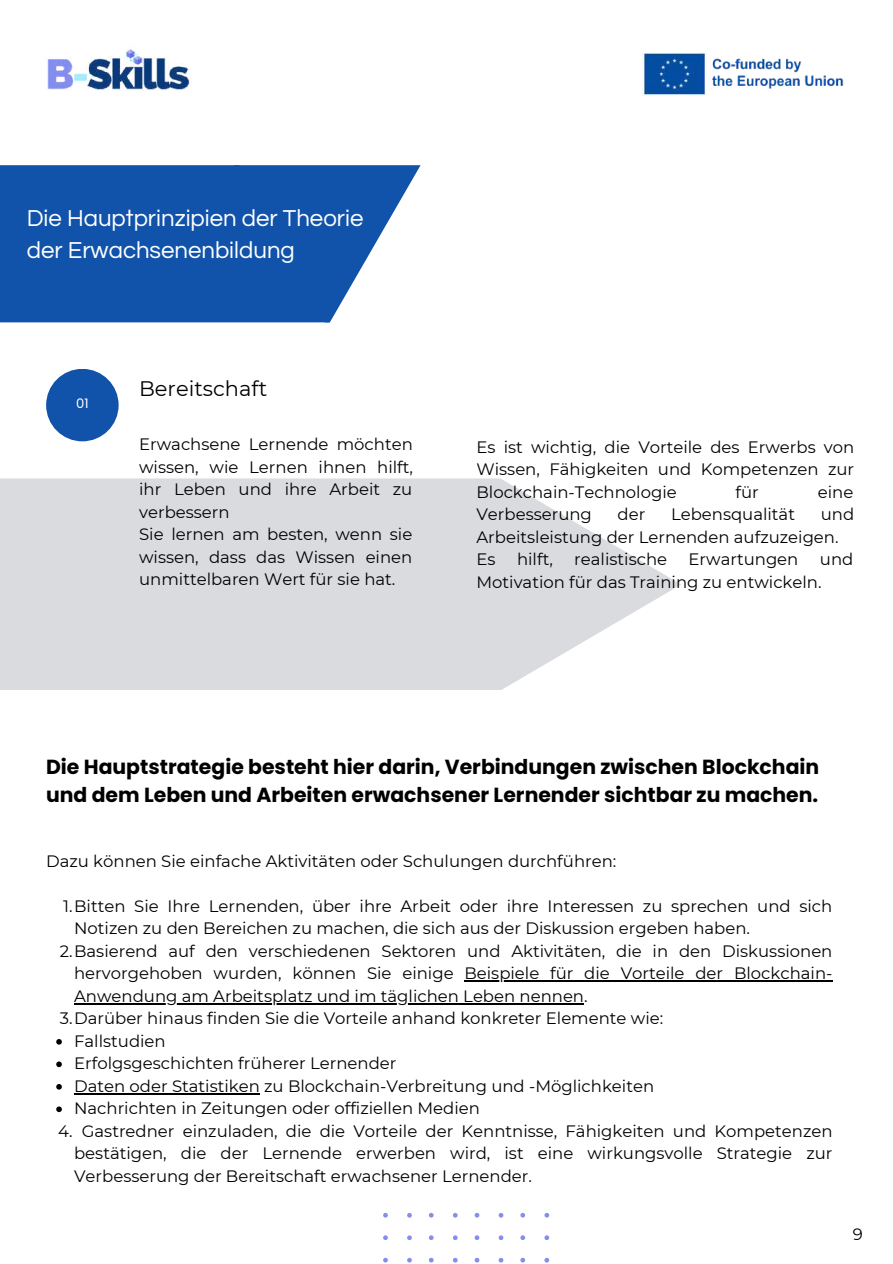
<style>
.page{position:relative;width:893px;height:1264px;background:#fff}
.page>*{position:absolute;margin:0;border:0;box-sizing:border-box;transform-origin:0 0}
.t1{font:24px/32.5px "Questrial";color:#fff}
.t2{font:21px "Montserrat";color:#000}
.t3{font:700 20.4px/28px "Poppins";color:#000}
.t4{font:16.5px/22.5px "Montserrat";color:#000}
.t5{font:13.05px "Poppins";color:#fff}
</style>
<div class="page">
<svg style="left:330px;top:165px;width:90px;height:157px"></svg>
<div style="left:0;top:165px;width:330px;height:157px;background:#1153aa"></div>
<svg style="left:383px;top:1212px;width:166px;height:50px"></svg>
<img style="left:47px;top:49px;width:143px;height:42px">
<img style="left:643px;top:52px;width:201px;height:44px">
<hr style="left:464px;top:980px;width:368px;height:1px;background:#000">
<hr style="left:74px;top:1003px;width:510px;height:1px;background:#000">
<svg style="left:56px;top:1039px;width:6px;height:5px"></svg>
<svg style="left:56px;top:1061px;width:6px;height:6px"></svg>
<svg style="left:56px;top:1084px;width:6px;height:5px"></svg>
<hr style="left:74px;top:1092px;width:186px;height:2px;background:#000">
<svg style="left:56px;top:1106px;width:6px;height:6px"></svg>
<div style="left:46px;top:369px;width:73px;height:72px;background:#1153aa;border-radius:50%"></div>
<svg style="left:0;top:478px;width:680px;height:212px;background:#dddfe3"></svg>
<h1 class="t1" style="left:27px;top:202px;width:338px">Die Hauptprinzipien der Theorie der Erwachsenenbildung</h1>
<p class="t5" style="left:76px;top:394px;width:14px">01</p>
<p class="t2" style="left:139px;top:376px;width:129px">Bereitschaft</p>
<p class="t4" style="left:139px;top:433px;width:275px">Erwachsene Lernende möchten wissen, wie Lernen ihnen hilft, ihr Leben und ihre Arbeit zu verbessern<br>Sie lernen am besten, wenn sie wissen, dass das Wissen einen unmittelbaren Wert für sie hat.</p>
<p class="t4" style="left:476px;top:435px;width:379px;text-align:justify">Es ist wichtig, die Vorteile des Erwerbs von Wissen, Fähigkeiten und Kompetenzen zur Blockchain-Technologie</p>
<p class="t4" style="left:735px;top:480px;width:25px">für</p>
<p class="t4" style="left:817px;top:480px;width:37px">eine</p>
<p class="t4" style="left:476px;top:503px;width:379px;text-indent:344px">und<br>Arbeitsleistung der Lernenden aufzuzeigen.<br>Es</p>
<p class="t4" style="left:476px;top:503px;width:117px">Verbesserung</p>
<p class="t4" style="left:617px;top:503px;width:29px">der</p>
<p class="t4" style="left:671px;top:503px;width:125px">Lebensqualität</p>
<p class="t4" style="left:517px;top:548px;width:37px">hilft,</p>
<p class="t4" style="left:574px;top:548px;width:94px">realistische</p>
<p class="t4" style="left:688px;top:548px;width:111px">Erwartungen</p>
<p class="t4" style="left:476px;top:548px;width:378px;text-indent:343px">und<br>Motivation für das Training zu entwickeln.</p>
<p class="t3" style="left:46px;top:752px;width:774px">Die Hauptstrategie besteht hier darin, Verbindungen zwischen Blockchain und dem Leben und Arbeiten erwachsener Lernender sichtbar zu machen.</p>
<p class="t4" style="left:46px;top:849px;width:571px">Dazu können Sie einfache Aktivitäten oder Schulungen durchführen:</p>
<p class="t4" style="left:63px;top:894px;width:770px">1.Bitten Sie Ihre Lernenden, über ihre Arbeit oder ihre Interessen zu sprechen und sich</p>
<p class="t4" style="left:74px;top:917px;width:677px">Notizen zu den Bereichen zu machen, die sich aus der Diskussion ergeben haben.</p>
<p class="t4" style="left:60px;top:939px;width:774px">2.Basierend auf den verschiedenen Sektoren und Aktivitäten, die in den Diskussionen</p>
<p class="t4" style="left:74px;top:962px;width:759px">hervorgehoben wurden, können Sie einige Beispiele für die Vorteile der Blockchain-</p>
<p class="t4" style="left:74px;top:984px;width:515px">Anwendung am Arbeitsplatz und im täglichen Leben nennen.</p>
<p class="t4" style="left:60px;top:1007px;width:605px">3.Darüber hinaus finden Sie die Vorteile anhand konkreter Elemente wie:</p>
<p class="t4" style="left:74px;top:1029px;width:93px">Fallstudien</p>
<p class="t4" style="left:74px;top:1052px;width:324px">Erfolgsgeschichten früherer Lernender</p>
<p class="t4" style="left:74px;top:1074px;width:581px">Daten oder Statistiken zu Blockchain-Verbreitung und -Möglichkeiten</p>
<p class="t4" style="left:74px;top:1097px;width:407px">Nachrichten in Zeitungen oder offiziellen Medien</p>
<p class="t4" style="left:82px;top:1119px;width:752px">Gastredner einzuladen, die die Vorteile der Kenntnisse, Fähigkeiten und Kompetenzen</p>
<p class="t4" style="left:74px;top:1142px;width:759px">bestätigen, die der Lernende erwerben wird, ist eine wirkungsvolle Strategie zur</p>
<p class="t4" style="left:74px;top:1164px;width:459px">Verbesserung der Bereitschaft erwachsener Lernender.</p>
<p class="t4" style="left:58px;top:1119px;width:16px">4.</p>
<p class="t4" style="left:852px;top:1223px;width:12px">9</p>
</div>
